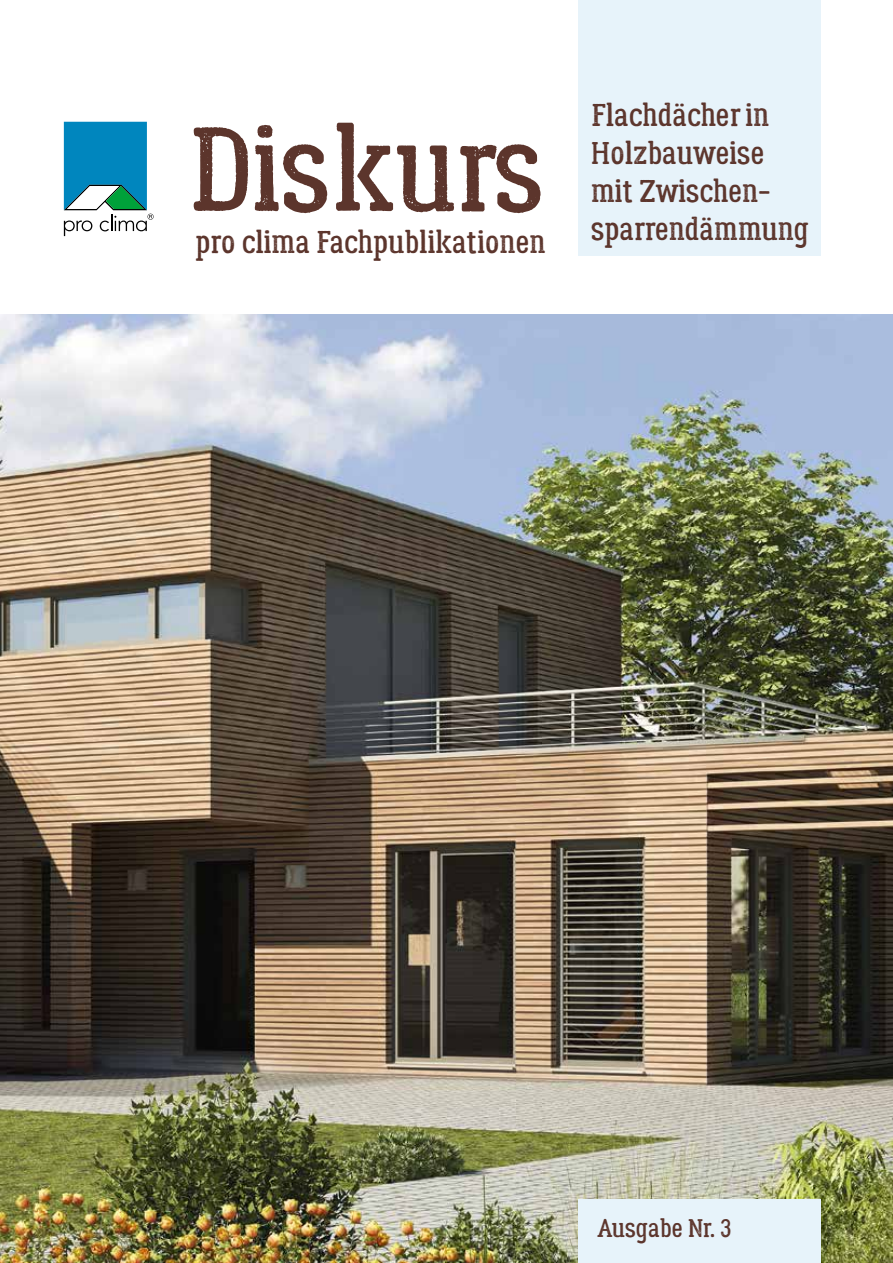
<style>
.page{position:relative;width:893px;height:1263px;background:#fff}
.page>*{position:absolute;margin:0;border:0;box-sizing:border-box;transform-origin:0 0}
.t1{font:118.5px "Lumberjack Rough";color:#5c352c}
.t2{font:31.5px/37.8px "Lumberjack Rough";color:#5c352c}
.t3{font:25.5px "Lumberjack Rough";color:#5c352c}
</style>
<div class="page">
<img style="left:0;top:315px;width:893px;height:948px">
<svg style="left:64px;top:122px;width:90px;height:114px"></svg>
<div style="left:578px;top:0;width:243px;height:256px;background:#e7f3fa"></div>
<div style="left:578px;top:1199px;width:243px;height:64px;background:#e7f3fa"></div>
<h1 class="t1" style="left:189px;top:97px;width:357px">Diskurs</h1>
<p class="t2" style="left:196px;top:223px;width:351px">pro clima Fachpublikationen</p>
<p class="t2" style="left:591px;top:97px;width:220px">Flachdächer in<br>Holzbauweise mit Zwischen&shy;sparrendämmung</p>
<p class="t3" style="left:597px;top:1213px;width:135px">Ausgabe Nr. 3</p>
</div>
